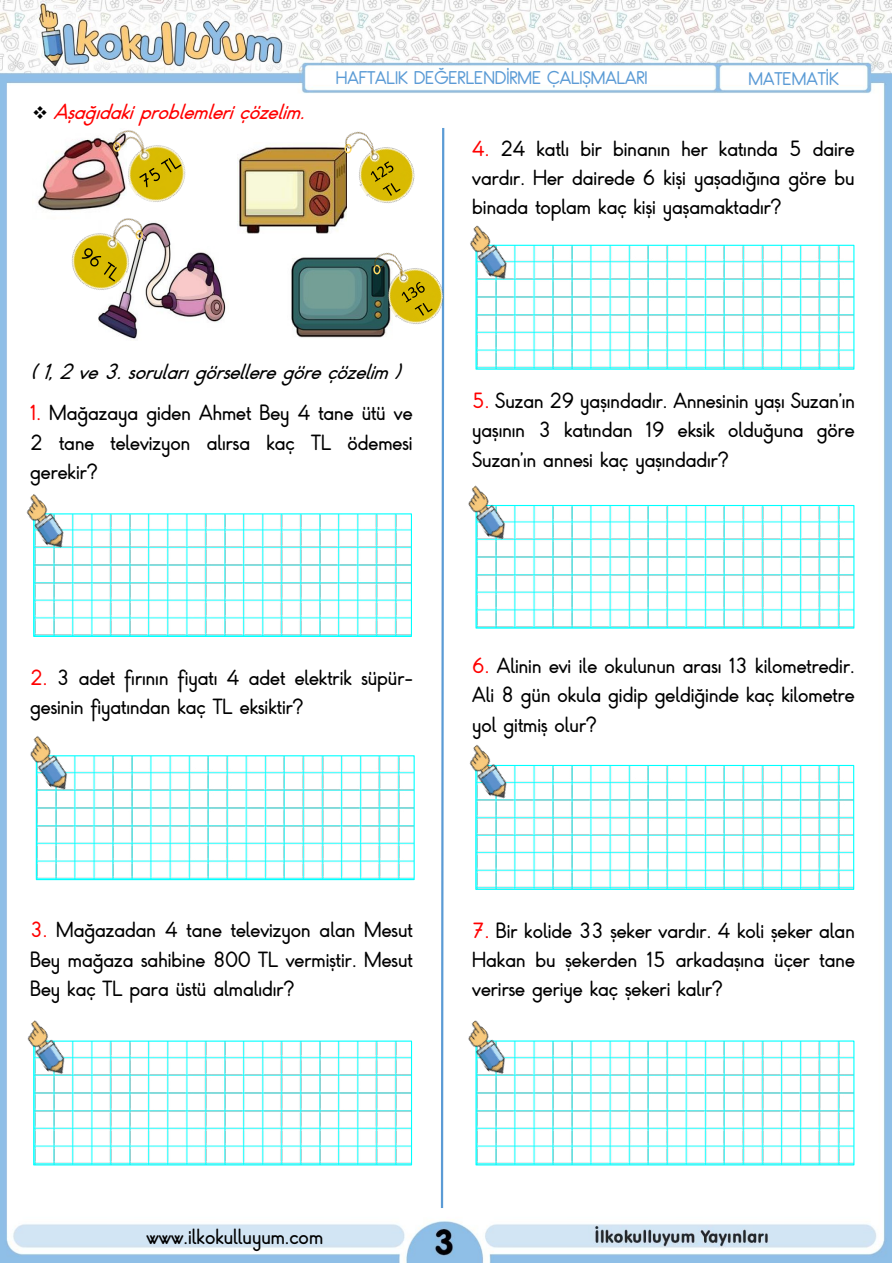
<style>
.page{position:relative;width:893px;height:1263px;background:#fff}
.page>*{position:absolute;margin:0;border:0;box-sizing:border-box;transform-origin:0 0}
.t1{font:18px/29.2px "Kayra Aydin";color:#000;text-align:justify}
.t2{font:italic 18px "Kayra Aydin";color:#000}
.t3{font:italic 18px "Kayra Aydin";color:#f00}
.t4{font:15px "Kayra Aydin";color:#5b9bd5}
.s1{color:#000}
.s2{color:#f00}
</style>
<div class="page">
<img style="left:0;top:0;width:892px;height:1262px">
<img style="left:307px;top:67px;width:408px;height:21px">
<img style="left:726px;top:68px;width:143px;height:20px">
<div style="left:461px;top:130px;width:405px;height:1074px;background:#fff"></div>
<svg style="left:440px;top:216px;width:5px;height:994px"></svg>
<img style="left:477px;top:247px;width:375px;height:121px">
<div style="left:475px;top:245px;width:379px;height:125px;border:1px solid #0ff"></div>
<img style="left:460px;top:225px;width:57px;height:60px">
<img style="left:477px;top:507px;width:375px;height:120px">
<div style="left:475px;top:505px;width:379px;height:124px;border:1px solid #0ff"></div>
<img style="left:457px;top:485px;width:58px;height:60px">
<img style="left:477px;top:767px;width:375px;height:121px">
<div style="left:475px;top:765px;width:379px;height:125px;border:1px solid #0ff"></div>
<img style="left:458px;top:744px;width:58px;height:60px">
<img style="left:477px;top:1042px;width:375px;height:121px">
<img style="left:457px;top:1020px;width:58px;height:59px">
<div style="left:19px;top:147px;width:405px;height:1066px;background:#fff"></div>
<img style="left:35px;top:515px;width:375px;height:120px">
<div style="left:33px;top:513px;width:379px;height:124px;border:1px solid #0ff"></div>
<img style="left:16px;top:493px;width:57px;height:60px">
<img style="left:38px;top:757px;width:375px;height:121px">
<div style="left:36px;top:755px;width:379px;height:125px;border:1px solid #0ff"></div>
<img style="left:30px;top:736px;width:47px;height:59px">
<img style="left:35px;top:1042px;width:375px;height:121px">
<div style="left:33px;top:1040px;width:379px;height:125px;border:1px solid #0ff"></div>
<img style="left:16px;top:1020px;width:58px;height:59px">
<img style="left:291px;top:257px;width:66px;height:81px">
<img style="left:238px;top:142px;width:107px;height:91px">
<img style="left:99px;top:224px;width:127px;height:115px">
<div style="left:194px;top:218px;width:30px;height:27px;background:#fff"></div>
<img style="left:33px;top:128px;width:64px;height:83px">
<div style="left:22px;top:137px;width:24px;height:42px;background:#fff;border-radius:50%"></div>
<div style="left:22px;top:136px;width:25px;height:44px;border:2px solid #fff;border-radius:50%"></div>
<img style="left:328px;top:104px;width:103px;height:113px">
<img style="left:97px;top:102px;width:105px;height:88px">
<img style="left:357px;top:225px;width:103px;height:113px">
<img style="left:54px;top:190px;width:105px;height:114px">
<img style="left:120px;top:142px;width:82px;height:64px">
<svg style="left:139px;top:158px;width:42px;height:29px"></svg>
<img style="left:352px;top:125px;width:99px;height:91px">
<svg style="left:371px;top:161px;width:29px;height:35px"></svg>
<img style="left:370px;top:256px;width:96px;height:88px">
<svg style="left:402px;top:282px;width:30px;height:34px"></svg>
<img style="left:59px;top:232px;width:80px;height:67px">
<svg style="left:82px;top:248px;width:35px;height:34px"></svg>
<p class="t3" style="left:32px;top:99px;width:283px"><span class="s1">❖</span> Aşağıdakiproblemleriçözelim.</p>
<p class="t4" style="left:336px;top:67px;width:313px">HAFTALIK DEĞERLENDİRME ÇALIŞMALARI</p>
<p class="t4" style="left:748px;top:68px;width:92px">MATEMATİK</p>
<p class="t1" style="left:472px;top:135px;width:384px"><span class="s2">4.</span> 24 katlı bir binanın her katında 5 daire vardır. Her dairede 6 kişi yaşadığına göre bu binada toplam kaç kişi yaşamaktadır?</p>
<p class="t2" style="left:30px;top:359px;width:380px">( 1,2ve3.sorularıgörselleregöreçözelim )</p>
<p class="t1" style="left:30px;top:400px;width:384px"><span class="s2">1.</span> Mağazaya giden Ahmet Bey 4 tane ütü ve 2 tane televizyon alırsa kaç TL ödemesi gerekir?</p>
<p class="t1" style="left:472px;top:387px;width:384px"><span class="s2">5.</span> Suzan 29 yaşındadır. Annesinin yaşı Suzan’ın yaşının 3 katından 19 eksik olduğuna göre Suzan’ın annesi kaç yaşındadır?</p>
<p class="t1" style="left:30px;top:664px;width:384px"><span class="s2">2.</span> 3 adet fırının fiyatı 4 adet elektrik süpür&shy;gesinin fiyatından kaç TL eksiktir?</p>
<p class="t1" style="left:472px;top:652px;width:384px"><span class="s2">6.</span> Alinin evi ile okulunun arası 13 kilometredir.<br>Ali 8 gün okula gidip geldiğinde kaç kilometre yol gitmiş olur?</p>
<p class="t1" style="left:30px;top:917px;width:384px"><span class="s2">3.</span> Mağazadan 4 tane televizyon alan Mesut Bey mağaza sahibine 800 TL vermiştir. Mesut Bey kaç TL para üstü almalıdır?</p>
<p class="t1" style="left:472px;top:917px;width:384px"><span class="s2">7.</span> Bir kolide 33 şeker vardır. 4 koli şeker alan Hakan bu şekerden 15 arkadaşına üçer tane verirse geriye kaç şekeri kalır?</p>
<p class="t1" style="left:147px;top:1223px;width:178px">www.ilkokulluyum.com</p>
</div>
